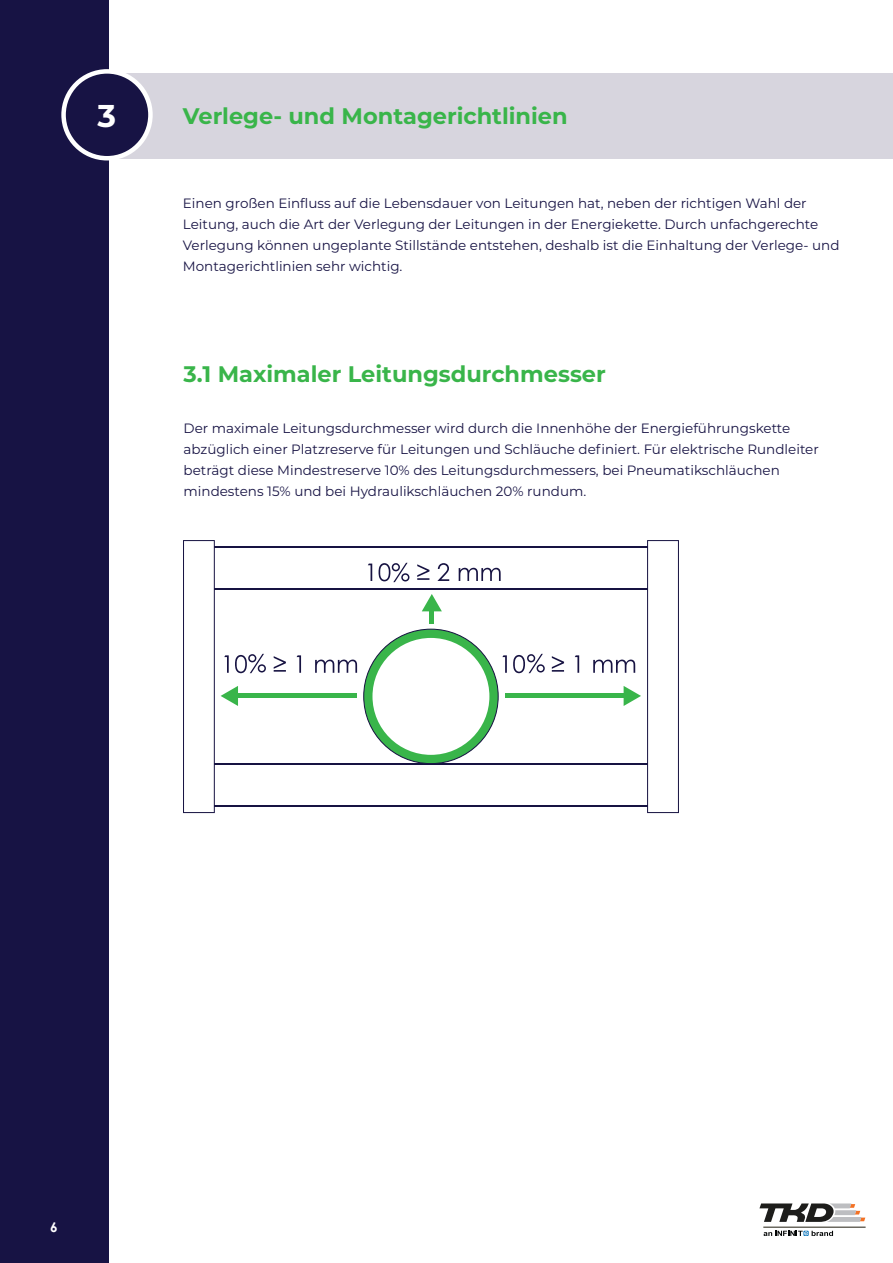
<style>
.page{position:relative;width:893px;height:1263px;background:#fff}
.page>*{position:absolute;margin:0;border:0;box-sizing:border-box;transform-origin:0 0}
.t1{font:700 31.5px "Montserrat";color:#fff}
.t2{font:700 22.5px "Montserrat";color:#39b54a}
.t3{font:13.5px/21px "Montserrat";color:#171344}
.t4{font:700 13.5px "Century Gothic";color:#fff}
</style>
<div class="page">
<div style="left:0;top:0;width:108px;height:1263px;background:#171344"></div>
<div style="left:106px;top:73px;width:787px;height:85px;background:#d7d5de"></div>
<div style="left:64px;top:71px;width:86px;height:87px;background:#171344;border-radius:50%"></div>
<div style="left:61px;top:69px;width:92px;height:91px;border:4px solid #fff;border-radius:50%"></div>
<hr style="left:214px;top:546px;width:434px;height:1px;background:#171342">
<hr style="left:214px;top:764px;width:434px;height:1px;background:#171342">
<hr style="left:214px;top:805px;width:434px;height:1px;background:#171342">
<svg style="left:368px;top:563px;width:4px;height:18px"></svg>
<svg style="left:379px;top:563px;width:30px;height:19px"></svg>
<svg style="left:417px;top:564px;width:12px;height:16px"></svg>
<svg style="left:437px;top:563px;width:12px;height:18px"></svg>
<svg style="left:459px;top:568px;width:42px;height:13px"></svg>
<svg style="left:224px;top:655px;width:5px;height:18px"></svg>
<svg style="left:235px;top:654px;width:31px;height:19px"></svg>
<svg style="left:274px;top:656px;width:12px;height:16px"></svg>
<svg style="left:297px;top:655px;width:4px;height:18px"></svg>
<svg style="left:315px;top:659px;width:42px;height:14px"></svg>
<svg style="left:513px;top:654px;width:32px;height:19px"></svg>
<svg style="left:552px;top:656px;width:12px;height:16px"></svg>
<svg style="left:575px;top:655px;width:4px;height:18px"></svg>
<svg style="left:593px;top:659px;width:42px;height:14px"></svg>
<hr style="left:430px;top:608px;width:4px;height:15px;background:#39b54a">
<svg style="left:422px;top:594px;width:20px;height:17px"></svg>
<hr style="left:235px;top:694px;width:121px;height:4px;background:#39b54a">
<svg style="left:221px;top:686px;width:17px;height:20px"></svg>
<hr style="left:505px;top:694px;width:122px;height:4px;background:#39b54a">
<svg style="left:624px;top:686px;width:17px;height:20px"></svg>
<svg style="left:183px;top:540px;width:32px;height:273px"></svg>
<svg style="left:647px;top:540px;width:32px;height:273px"></svg>
<svg style="left:363px;top:629px;width:144px;height:135px"></svg>
<div style="left:372px;top:638px;width:117px;height:117px;background:#fff;border-radius:50%"></div>
<hr style="left:214px;top:588px;width:434px;height:1px;background:#171342">
<hr style="left:763px;top:1227px;width:103px;height:1px;background:#211f11">
<svg style="left:764px;top:1231px;width:69px;height:5px"></svg>
<svg style="left:759px;top:1203px;width:106px;height:19px"></svg>
<h1 class="t1" style="left:98px;top:93px;width:20px">3</h1>
<h2 class="t2" style="left:183px;top:99px;width:386px">Verlege- und Montagerichtlinien</h2>
<p class="t3" style="left:183px;top:192px;width:658px">Einen großen Einfluss auf die Lebensdauer von Leitungen hat, neben der richtigen Wahl der Leitung, auch die Art der Verlegung der Leitungen in der Energiekette. Durch unfachgerechte Verlegung können ungeplante Stillstände entstehen, deshalb ist die Einhaltung der Verlege- und Montagerichtlinien sehr wichtig.</p>
<h2 class="t2" style="left:184px;top:357px;width:424px">3.1 Maximaler Leitungsdurchmesser</h2>
<p class="t3" style="left:184px;top:417px;width:637px">Der maximale Leitungsdurchmesser wird durch die Innenhöhe der Energieführungskette abzüglich einer Platzreserve für Leitungen und Schläuche definiert. Für elektrische Rundleiter beträgt diese Mindestreserve 10% des Leitungsdurchmessers, bei Pneumatikschläuchen mindestens 15% und bei Hydraulikschläuchen 20% rundum.</p>
<p class="t4" style="left:50px;top:1217px;width:9px">6</p>
</div>
